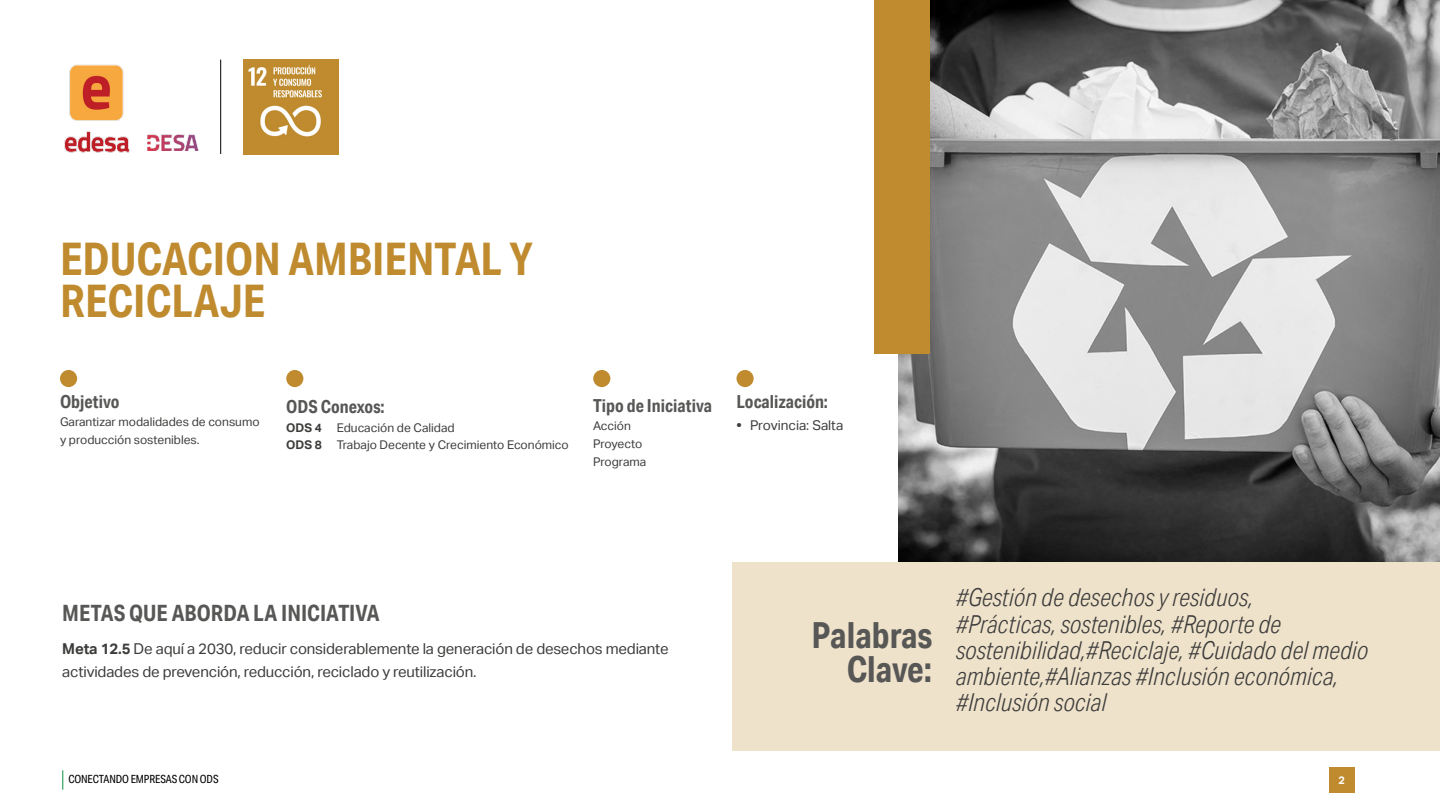
<style>
.page{position:relative;width:1440px;height:810px;background:#fff}
.page>*{position:absolute;margin:0;border:0;box-sizing:border-box;transform-origin:0 0}
.t1{font:700 45px/42.8px "Aktiv Grotesk Cd";color:#bf8b2e}
.t2{font:700 36px/33.8px "Aktiv Grotesk Cd";color:#575756;text-align:right}
.t3{font:italic 300 24.75px/26.2px "Aktiv Grotesk Cd";color:#3c3c3b}
.t4{font:700 22.5px "Aktiv Grotesk Cd";color:#575756}
.t5{font:700 18px "Aktiv Grotesk Cd";color:#575756}
.t6{font:15px/23.2px "Aktiv Grotesk";letter-spacing:-.01em;color:#3c3c3b}
.t7{font:13.5px "Aktiv Grotesk";color:#3c3c3b}
.t8{font:12px/18px "Aktiv Grotesk";color:#3c3c3b}
.t9{font:11.25px "Aktiv Grotesk Cd";letter-spacing:-.01em;color:#000}
.t10{font:700 10.88px "Aktiv Grotesk";color:#fff}
.s1{font-weight:700}
</style>
<div class="page">
<svg style="left:62px;top:770px;width:1px;height:20px"></svg>
<div style="left:1329px;top:767px;width:25px;height:26px;background:#bf8b2e"></div>
<img style="left:898px;top:0;width:542px;height:562px">
<div style="left:874px;top:0;width:56px;height:354px;background:#bf8b2e"></div>
<img style="left:244px;top:60px;width:95px;height:94px">
<hr style="left:221px;top:60px;width:1px;height:94px;background:#000">
<div style="left:732px;top:562px;width:708px;height:189px;background:#efe2cb"></div>
<div style="left:60px;top:370px;width:17px;height:17px;background:#bf8b2e;border-radius:50%"></div>
<div style="left:593px;top:370px;width:17px;height:17px;background:#bf8b2e;border-radius:50%"></div>
<div style="left:736px;top:370px;width:18px;height:17px;background:#bf8b2e;border-radius:50%"></div>
<img style="left:64px;top:64px;width:66px;height:89px">
<img style="left:147px;top:134px;width:52px;height:16px">
<div style="left:286px;top:370px;width:17px;height:17px;background:#bf8b2e;border-radius:50%"></div>
<h1 class="t1" style="left:60px;top:237px;width:474px">EDUCACION AMBIENTAL Y<br>RECICLAJE</h1>
<p class="t5" style="left:60px;top:390px;width:61px">Objetivo</p>
<p class="t8" style="left:60px;top:413px;width:201px">Garantizar modalidades de consumo y producción sostenibles.</p>
<p class="t5" style="left:286px;top:396px;width:100px">ODS Conexos:</p>
<p class="t8" style="left:286px;top:419px;width:284px;line-height:17.2px"><span class="s1">ODS 4</span> Educación de Calidad<br><span class="s1">ODS 8</span> Trabajo Decente y Crecimiento Económico</p>
<p class="t5" style="left:593px;top:394px;width:120px">Tipo de Iniciativa</p>
<p class="t8" style="left:593px;top:417px;width:55px">Acción<br>Proyecto<br>Programa</p>
<p class="t5" style="left:736px;top:390px;width:93px">Localización:</p>
<p class="t7" style="left:736px;top:417px;width:108px"><span class="s1">•</span> Provincia: Salta</p>
<p class="t4" style="left:62px;top:599px;width:319px">METAS QUE ABORDA LA INICIATIVA</p>
<p class="t6" style="left:62px;top:637px;width:608px"><span class="s1">Meta 12.5</span> De aquí a 2030, reducir considerablemente la generación de desechos mediante actividades de prevención, reducción, reciclado y reutilización.</p>
<h2 class="t2" style="left:811px;top:618px;width:122px">Palabras<br>Clave:</h2>
<p class="t3" style="left:956px;top:584px;width:414px">#Gestión de desechos y residuos,<br>#Prácticas, sostenibles, #Reporte de sostenibilidad,#Reciclaje, #Cuidado del medio ambiente,#Alianzas #Inclusión económica, #Inclusión social</p>
<p class="t9" style="left:68px;top:773px;width:152px">CONECTANDO EMPRESAS CON ODS</p>
<p class="t10" style="left:1338px;top:774px;width:8px">2</p>
</div>
